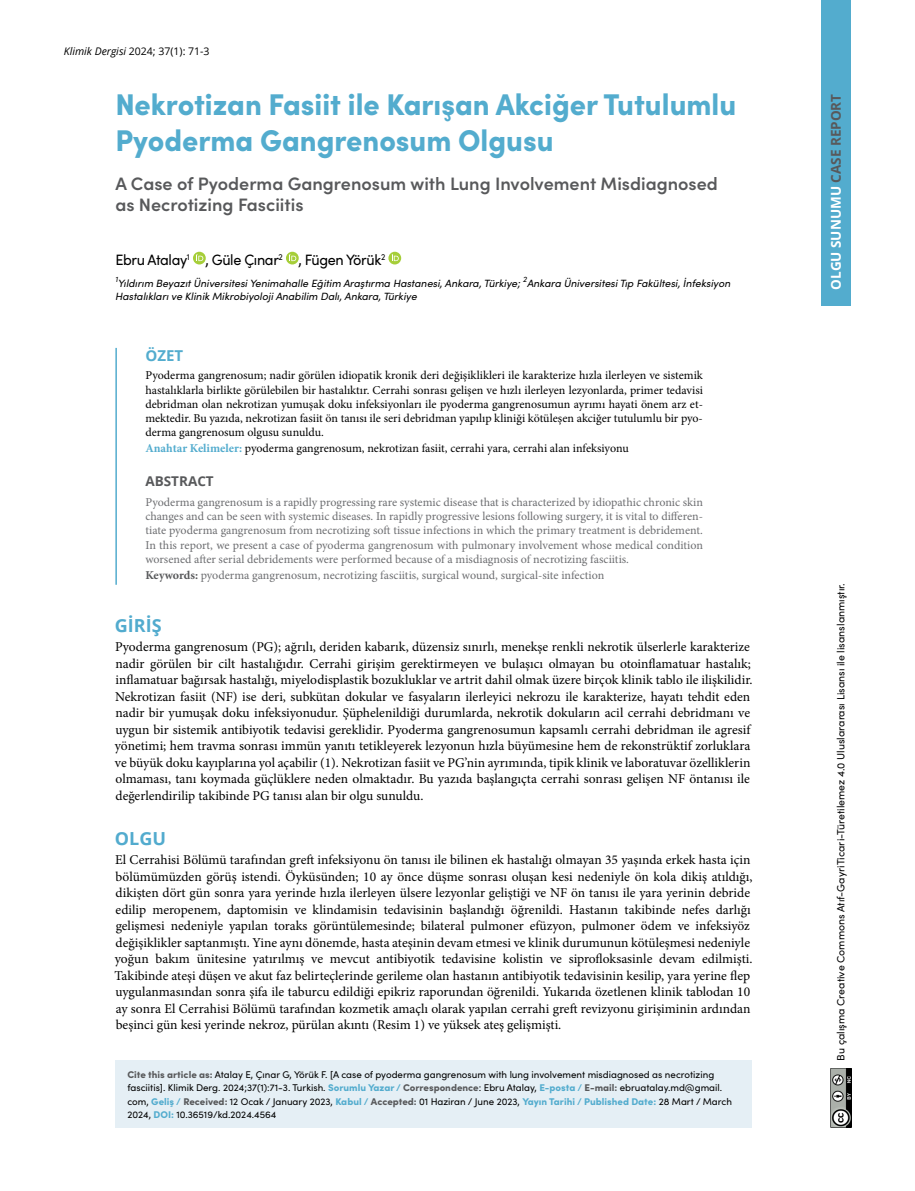
<style>
.page{position:relative;width:915px;height:1191px;background:#fff}
.page>*{position:absolute;margin:0;border:0;box-sizing:border-box;transform-origin:0 0}
.t1{font:900 30px/36px "Sofia Pro";color:#53acce;scale:.96 1}
.t2{font:600 18px/21px "Sofia Pro";color:#58595b}
.t3{font:700 18px "Open Sans";color:#52abce}
.t4{font:15px "Sofia Pro";letter-spacing:-.025em;color:#000;scale:.96 1}
.t5{font:700 15px "Open Sans";color:#53acce}
.t6{font:13.5px/16.5px "Minion Pro";color:#000}
.t7{font:700 13.5px "Open Sans";color:#fff}
.t8{font:700 13.5px "Open Sans";color:#58595b}
.t9{font:12px/14.2px "Minion Pro";color:#6d6e71;text-align:justify}
.t10{font:12px/14.2px "Minion Pro";color:#000;text-align:justify}
.t11{font:italic 10.5px/13.5px "Sofia Pro";color:#000}
.t12{font:10.5px "Sofia Pro";color:#000}
.t13{font:10.5px "Open Sans";color:#000}
.t14{font:9.75px/13.5px "Sofia Pro";color:#000}
.s1{font-style:italic}
.s2{font-weight:700;color:#53acce}
.s3{font-weight:700;color:#58595b}
.s4{font-weight:900;color:#58595b}
.s5{font-weight:900;color:#53acce}
.s6{color:#58595b}
</style>
<div class="page">
<img style="left:830px;top:1068px;width:21px;height:59px">
<svg style="left:193px;top:252px;width:13px;height:12px"></svg>
<svg style="left:196px;top:254px;width:7px;height:7px"></svg>
<svg style="left:286px;top:252px;width:12px;height:12px"></svg>
<svg style="left:289px;top:254px;width:7px;height:7px"></svg>
<svg style="left:388px;top:252px;width:13px;height:12px"></svg>
<svg style="left:391px;top:254px;width:7px;height:7px"></svg>
<hr style="left:115px;top:348px;width:2px;height:237px;background:#53acce">
<div style="left:115px;top:1060px;width:636px;height:67px;background:#e5eff5"></div>
<div style="left:821px;top:0;width:29px;height:306px;background:#53acce"></div>
<p class="t13" style="left:64px;top:44px;width:147px"><span class="s1">Klimik Dergisi</span> 2024; 37(1): 71-3</p>
<h1 class="t1" style="left:115px;top:84px;width:648px">Nekrotizan Fasiit ile Karışan Akciğer Tutulumlu<br>Pyoderma Gangrenosum Olgusu</h1>
<h2 class="t2" style="left:115px;top:172px;width:603px">A Case of Pyoderma Gangrenosum with Lung Involvement Misdiagnosed as Necrotizing Fasciitis</h2>
<p class="t4" style="left:115px;top:248px;width:282px">Ebru Atalay<sup>1</sup> , Güle Çınar<sup>2</sup> , Fügen Yörük<sup>2</sup></p>
<p class="t11" style="left:115px;top:275px;width:616px"><sup>1</sup>Yıldırım Beyazıt Üniversitesi Yenimahalle Eğitim Araştırma Hastanesi, Ankara, Türkiye; <sup>2</sup>Ankara Üniversitesi Tıp Fakültesi, İnfeksiyon<br>Hastalıkları ve Klinik Mikrobiyoloji Anabilim Dalı, Ankara, Türkiye</p>
<p class="t5" style="left:145px;top:344px;width:39px">ÖZET</p>
<p class="t10" style="left:145px;top:368px;width:559px">Pyoderma gangrenosum; nadir görülen idiopatik kronik deri değişiklikleri ile karakterize hızla ilerleyen ve sistemik hastalıklarla birlikte görülebilen bir hastalıktır. Cerrahi sonrası gelişen ve hızlı ilerleyen lezyonlarda, primer tedavisi debridman olan nekrotizan yumuşak doku infeksiyonları ile pyoderma gangrenosumun ayrımı hayati önem arz et&shy;mektedir. Bu yazıda, nekrotizan fasiit ön tanısı ile seri debridman yapılıp kliniği kötüleşen akciğer tutulumlu bir pyo&shy;derma gangrenosum olgusu sunuldu.</p>
<p class="t10" style="left:145px;top:441px;width:484px"><span class="s2">Anahtar Kelimeler:</span> pyoderma gangrenosum, nekrotizan fasiit, cerrahi yara, cerrahi alan infeksiyonu</p>
<p class="t8" style="left:145px;top:471px;width:70px">ABSTRACT</p>
<p class="t9" style="left:145px;top:495px;width:559px">Pyoderma gangrenosum is a rapidly progressing rare systemic disease that is characterized by idiopathic chronic skin changes and can be seen with systemic diseases. In rapidly progressive lesions following surgery, it is vital to differen&shy;tiate pyoderma gangrenosum from necrotizing soft tissue infections in which the primary treatment is debridement.<br>In this report, we present a case of pyoderma gangrenosum with pulmonary involvement whose medical condition worsened after serial debridements were performed because of a misdiagnosis of necrotizing fasciitis.</p>
<p class="t9" style="left:145px;top:567px;width:460px"><span class="s3">Keywords:</span> pyoderma gangrenosum, necrotizing fasciitis, surgical wound, surgical-site infection</p>
<h2 class="t3" style="left:115px;top:612px;width:48px">GİRİŞ</h2>
<p class="t6" style="left:115px;top:638px;width:639px">Pyoderma gangrenosum (PG); ağrılı, deriden kabarık, düzensiz sınırlı, menekşe renkli nekrotik ülserlerle karakterize nadir görülen bir cilt hastalığıdır. Cerrahi girişim gerektirmeyen ve bulaşıcı olmayan bu otoinflamatuar hastalık; inflamatuar bağırsak hastalığı, miyelodisplastik bozukluklar ve artrit dahil olmak üzere birçok klinik tablo ile ilişkilidir.<br>Nekrotizan fasiit (NF) ise deri, subkütan dokular ve fasyaların ilerleyici nekrozu ile karakterize, hayatı tehdit eden nadir bir yumuşak doku infeksiyonudur. Şüphelenildiği durumlarda, nekrotik dokuların acil cerrahi debridmanı ve uygun bir sistemik antibiyotik tedavisi gereklidir. Pyoderma gangrenosumun kapsamlı cerrahi debridman ile agresif yönetimi; hem travma sonrası immün yanıtı tetikleyerek lezyonun hızla büyümesine hem de rekonstrüktif zorluklara ve büyük doku kayıplarına yol açabilir (1). Nekrotizan fasiit ve PG’nin ayrımında, tipik klinik ve laboratuvar özelliklerin olmaması, tanı koymada güçlüklere neden olmaktadır. Bu yazıda başlangıçta cerrahi sonrası gelişen NF öntanısı ile değerlendirilip takibinde PG tanısı alan bir olgu sunuldu.</p>
<h2 class="t3" style="left:115px;top:825px;width:53px">OLGU</h2>
<p class="t6" style="left:114px;top:851px;width:639px">El Cerrahisi Bölümü tarafından greft infeksiyonu ön tanısı ile bilinen ek hastalığı olmayan 35 yaşında erkek hasta için bölümümüzden görüş istendi. Öyküsünden; 10 ay önce düşme sonrası oluşan kesi nedeniyle ön kola dikiş atıldığı, dikişten dört gün sonra yara yerinde hızla ilerleyen ülsere lezyonlar geliştiği ve NF ön tanısı ile yara yerinin debride edilip meropenem, daptomisin ve klindamisin tedavisinin başlandığı öğrenildi. Hastanın takibinde nefes darlığı gelişmesi nedeniyle yapılan toraks görüntülemesinde; bilateral pulmoner efüzyon, pulmoner ödem ve infeksiyöz değişiklikler saptanmıştı. Yine aynı dönemde, hasta ateşinin devam etmesi ve klinik durumunun kötüleşmesi nedeniyle yoğun bakım ünitesine yatırılmış ve mevcut antibiyotik tedavisine kolistin ve siprofloksasinle devam edilmişti.<br>Takibinde ateşi düşen ve akut faz belirteçlerinde gerileme olan hastanın antibiyotik tedavisinin kesilip, yara yerine flep uygulanmasından sonra şifa ile taburcu edildiği epikriz raporundan öğrenildi. Yukarıda özetlenen klinik tablodan 10 ay sonra El Cerrahisi Bölümü tarafından kozmetik amaçlı olarak yapılan cerrahi greft revizyonu girişiminin ardından beşinci gün kesi yerinde nekroz, pürülan akıntı (Resim 1) ve yüksek ateş gelişmişti.</p>
<p class="t14" style="left:127px;top:1067px;width:606px"><span class="s4">Cite this article as:</span> Atalay E, Çınar G, Yörük F. [A case of pyoderma gangrenosum with lung involvement misdiagnosed as necrotizing fasciitis]. Klimik Derg. 2024;37(1):71-3. Turkish. <span class="s5">Sorumlu Yazar /</span> <span class="s4">Correspondence</span>: Ebru Atalay, <span class="s5">E-posta /</span> <span class="s4">E-mail:</span> ebruatalay.md@gmail. com, <span class="s5">Geliş /</span> <span class="s4">Received:</span> 12 Ocak / January 2023, <span class="s5">Kabul /</span> <span class="s4">Accepted:</span> 01 Haziran / June 2023, <span class="s5">Yayın Tarihi / Published Date:</span> 28 Mart / March 2024, <span class="s5">DOI:</span> 10.36519/kd.2024.4564</p>
<p class="t7" style="left:826px;top:290px;width:197px;rotate:-90deg">OLGU SUNUMU <span class="s6">CASE REPORT</span></p>
<p class="t12" style="left:832px;top:1060px;width:479px;rotate:-90deg">Bu çalışma Creative Commons Atıf-GayriTicari-Türetilemez 4.0 Uluslararası Lisansı ile lisanslanmıştır.</p>
</div>
